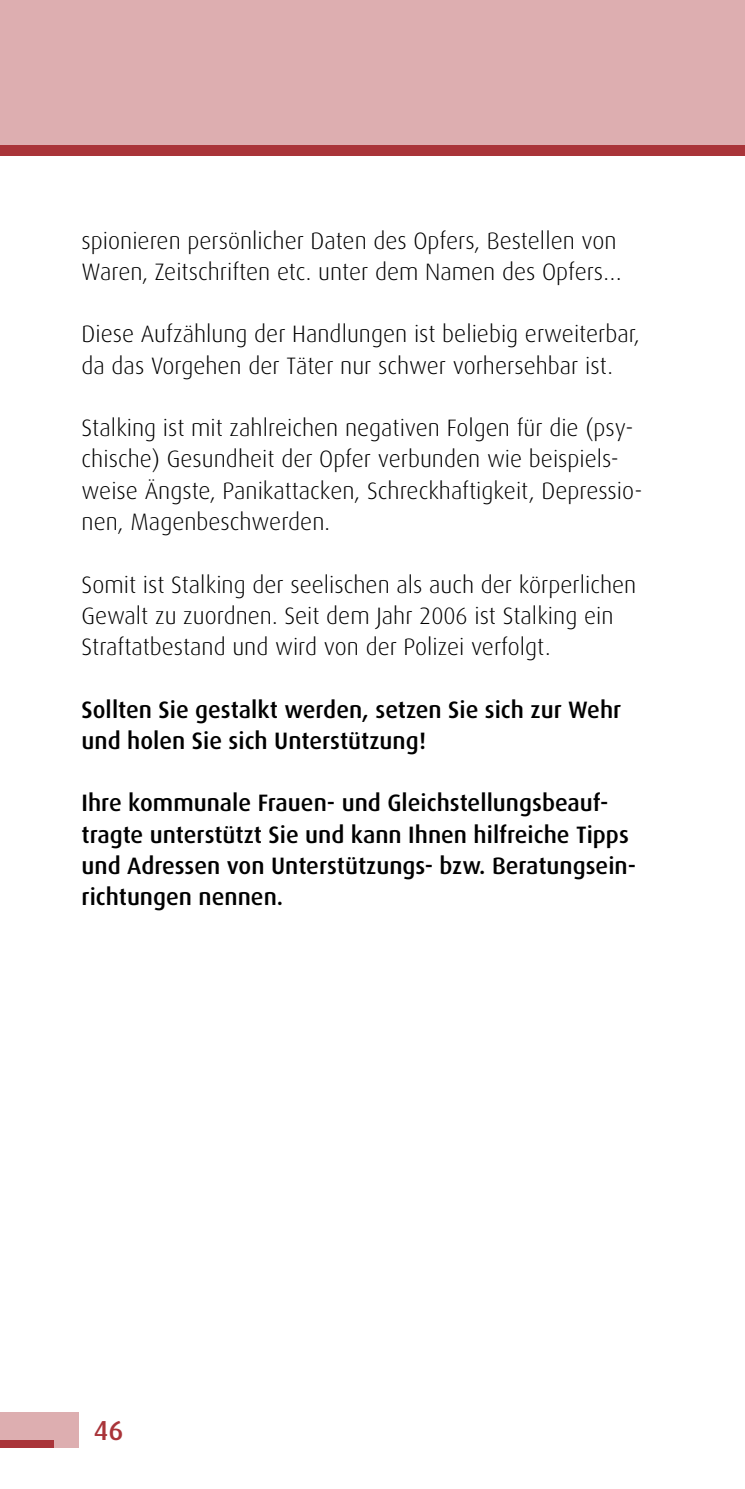
<style>
.page{position:relative;width:745px;height:1489px;background:#fff}
.page>*{position:absolute;margin:0;border:0;box-sizing:border-box;transform-origin:0 0}
.t1{font:500 27.5px "Dax";color:#a93439}
.t2{font:300 23.75px/31.2px "Dax";color:#000}
.t3{font:500 23.75px/31.2px "Dax";color:#000}
</style>
<div class="page">
<div style="left:0;top:0;width:744px;height:156px;background:#ddaeb0"></div>
<div style="left:0;top:1411px;width:79px;height:35px;background:#ddaeb0"></div>
<div style="left:0;top:1439px;width:54px;height:7px;background:#a93439"></div>
<div style="left:0;top:145px;width:744px;height:11px;background:#a93439"></div>
<p class="t2" style="left:81px;top:225px;width:541px">spionieren persönlicher Daten des Opfers, Bestellen von<br>Waren, Zeitschriften etc. unter dem Namen des Opfers…</p>
<p class="t2" style="left:81px;top:319px;width:559px">Diese Aufzählung der Handlungen ist beliebig erweiterbar, da das Vorgehen der Täter nur schwer vorhersehbar ist.</p>
<p class="t2" style="left:81px;top:412px;width:562px">Stalking ist mit zahlreichen negativen Folgen für die (psy&shy;chische) Gesundheit der Opfer verbunden wie beispiels&shy;weise Ängste, Panikattacken, Schreckhaftigkeit, Depressio&shy;nen, Magenbeschwerden.</p>
<p class="t2" style="left:81px;top:569px;width:556px">Somit ist Stalking der seelischen als auch der körperlichen<br>Gewalt zu zuordnen. Seit dem Jahr 2006 ist Stalking ein<br>Straftatbestand und wird von der Polizei verfolgt.</p>
<p class="t3" style="left:81px;top:694px;width:541px">Sollten Sie gestalkt werden, setzen Sie sich zur Wehr und holen Sie sich Unterstützung!</p>
<p class="t3" style="left:81px;top:787px;width:555px">Ihre kommunale Frauen- und Gleichstellungsbeauf&shy;tragte unterstützt Sie und kann Ihnen hilfreiche Tipps und Adressen von Unterstützungs- bzw. Beratungsein&shy;richtungen nennen.</p>
<p class="t1" style="left:93px;top:1414px;width:32px">46</p>
</div>
